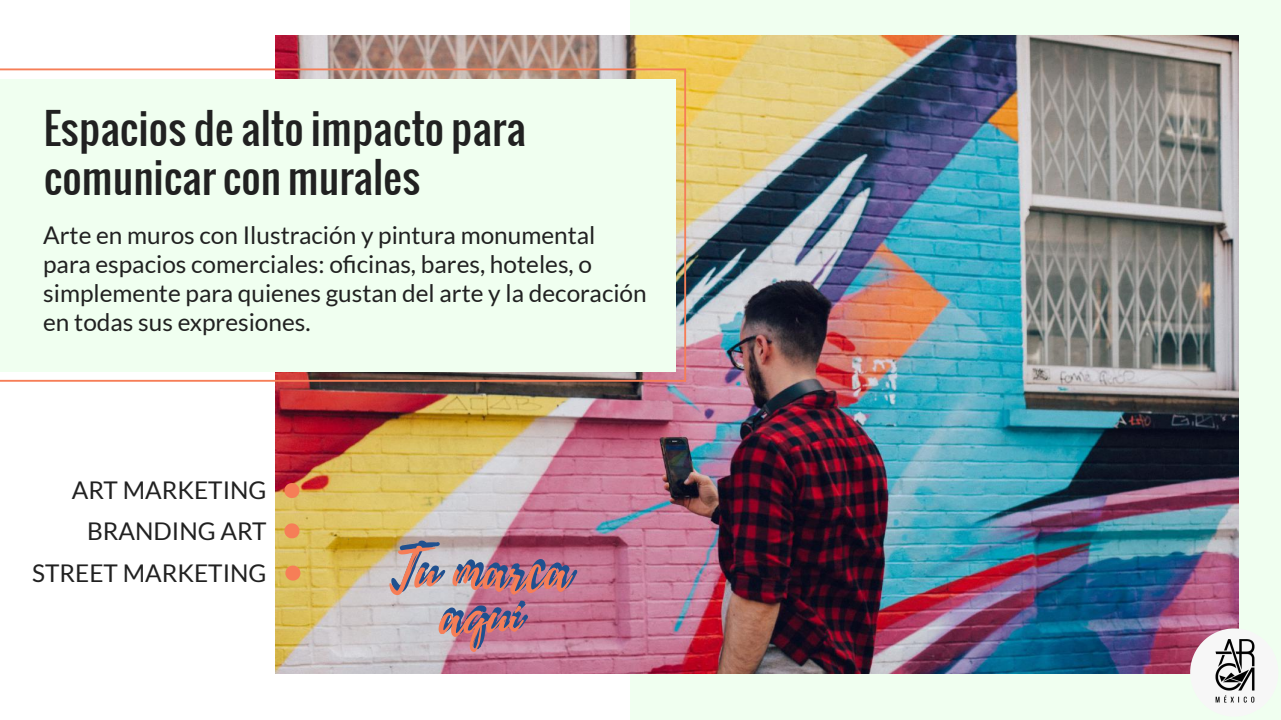
<style>
.page{position:relative;width:1281px;height:720px;background:#fff}
.page>*{position:absolute;margin:0;border:0;box-sizing:border-box;transform-origin:0 0}
.t1{font:56.25px/45px "Playlist Script";color:#f67e57;text-align:center}
.t2{font:41.25px/48.8px "Oswald";color:#212121}
.t3{font:24.38px/29.1px "Lato";color:#212121;text-align:right}
</style>
<div class="page">
<div style="left:630px;top:0;width:650px;height:720px;background:#f0fff0"></div>
<img style="left:276px;top:36px;width:962px;height:637px">
<div style="left:0;top:79px;width:675px;height:292px;background:#f0fff0"></div>
<svg style="left:391px;top:541px;width:186px;height:52px;background:#8b7e9b"></svg>
<svg style="left:440px;top:601px;width:88px;height:48px;background:#857298"></svg>
<svg style="left:284px;top:483px;width:15px;height:15px"></svg>
<svg style="left:284px;top:523px;width:15px;height:15px"></svg>
<svg style="left:285px;top:566px;width:15px;height:15px"></svg>
<svg style="left:1189px;top:628px;width:50px;height:46px"></svg>
<img style="left:1207px;top:637px;width:48px;height:66px">
<hr style="left:0;top:68px;width:685px;height:2px;background:#f67e57">
<hr style="left:684px;top:70px;width:2px;height:311px;background:#f67e57">
<hr style="left:0;top:380px;width:684px;height:2px;background:#f67e57">
<h2 class="t2" style="left:44px;top:104px;width:483px">Espacios de alto impacto para comunicar con murales</h2>
<p class="t3" style="left:43px;top:220px;width:605px;text-align:left">Arte en muros con Ilustración y pintura monumental para espacios comerciales: oficinas, bares, hoteles, o simplemente para quienes gustan del arte y la decoración en todas sus expresiones.</p>
<p class="t3" style="left:32px;top:469px;width:236px;line-height:41.2px">ART MARKETING<br>BRANDING ART<br>STREET MARKETING</p>
<h1 class="t1" style="left:389px;top:552px;width:180px">Tu marca aquí</h1>
</div>
